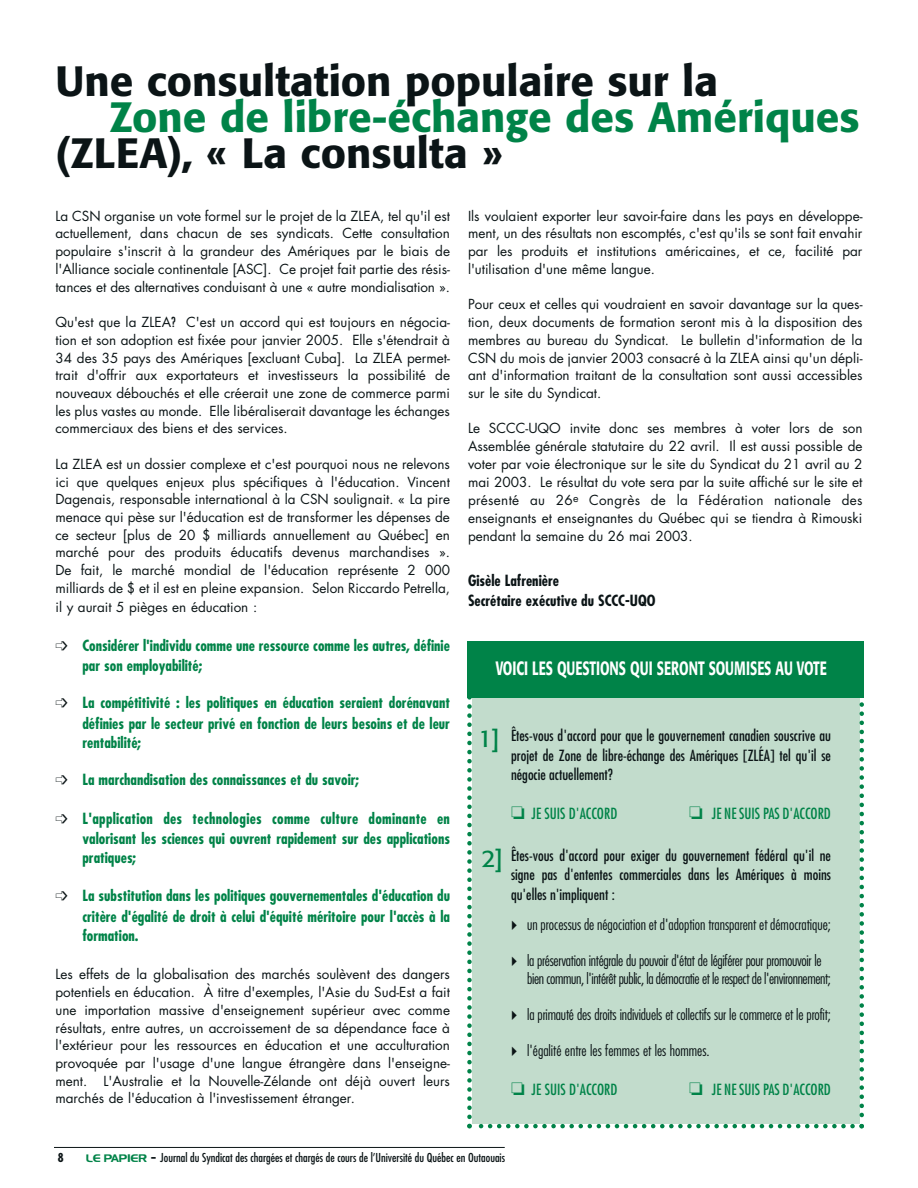
<style>
.page{position:relative;width:918px;height:1188px;background:#fff}
.page>*{position:absolute;margin:0;border:0;box-sizing:border-box;transform-origin:0 0}
.t1{font:500 42px "Formata";color:#0b1416}
.t2{font:500 42px "Formata";color:#008348}
.t3{font:24px "Formata";color:#008348}
.t4{font:500 19.2px "Formata";color:#fff;scale:.67 1}
.t5{font:700 condensed 15px/20.5px "Futura";color:#008348;text-align:right}
.t6{font:300 condensed 15px/18px "Futura";letter-spacing:-.015em;color:#0b1416}
.t7{font:condensed 15px/19.4px "Futura";color:#0b1416;text-align:justify}
.t8{font:condensed 15px "Futura";color:#008348}
.t9{font:700 condensed 15px/19.4px "Futura";color:#0b1416}
.t10{font:13.5px/17.7px "Futura";color:#0b1416;text-align:justify}
.t11{font:condensed 12px "Futura";color:#0b1416}
.t12{font:700 condensed 12px "Futura";color:#0b1416}
.s1{font-stretch:condensed}
.s2{color:#0b1416}
.s3{font-family:"Simplix Display SSK";font-stretch:normal;font-size:10.5px;color:#008348}
.s4{font-family:"Simplix Display SSK";font-stretch:normal}
</style>
<div class="page">
<hr style="left:54px;top:1147px;width:451px;height:1px;background:#0b1416">
<div style="left:467px;top:641px;width:397px;height:57px;background:#008348"></div>
<div style="left:467px;top:698px;width:397px;height:430px;background:#c2dccc"></div>
<h1 class="t1" style="left:56px;top:62px;width:664px">Une consultation populaire sur la</h1>
<h1 class="t2" style="left:109px;top:98px;width:752px">Zone de libre-échange des Amériques</h1>
<h1 class="t1" style="left:56px;top:134px;width:449px">(ZLEA), « La consulta »</h1>
<p class="t10" style="left:56px;top:208px;width:396px">La CSN organise un vote formel sur le projet de la ZLEA, tel qu'il est actuellement, dans chacun de ses syndicats. Cette consultation populaire s'inscrit à la grandeur des Amériques par le biais de l'Alliance sociale continentale [ASC]. Ce projet fait partie des résis&shy;tances et des alternatives conduisant à une « autre mondialisation ».</p>
<p class="t10" style="left:55px;top:314px;width:396px">Qu'est que la ZLEA<span class="s1">?</span> C'est un accord qui est toujours en négocia&shy;tion et son adoption est fixée pour janvier 2005. Elle s'étendrait à 34 des 35 pays des Amériques [excluant Cuba]. La ZLEA permet&shy;trait d'offrir aux exportateurs et investisseurs la possibilité de nouveaux débouchés et elle créerait une zone de commerce parmi les plus vastes au monde. Elle libéraliserait davantage les échanges commerciaux des biens et des services.</p>
<p class="t10" style="left:55px;top:456px;width:396px">La ZLEA est un dossier complexe et c'est pourquoi nous ne relevons ici que quelques enjeux plus spécifiques à l'éducation. Vincent Dagenais, responsable international à la CSN soulignait. « La pire menace qui pèse sur l'éducation est de transformer les dépenses de ce secteur [plus de 20 $ milliards annuellement au Québec] en marché pour des produits éducatifs devenus marchandises ».<br>De fait, le marché mondial de l'éducation représente 2 000 milliards de $ et il est en pleine expansion. Selon Riccardo Petrella,</p>
<p class="t10" style="left:55px;top:599px;width:203px">il y aurait 5 pièges en éducation :</p>
<p class="t5" style="left:82px;top:636px;width:369px;text-align:left;text-indent:-27px"><span class="s2">➩</span> Considérer l'individu comme une ressource comme les autres, définie par son employabilité;</p>
<p class="t5" style="left:56px;top:694px;width:396px"><span class="s2">➩</span> La compétitivité : les politiques en éducation seraient dorénavant définies par le secteur privé en fonction de leurs besoins et de leur</p>
<p class="t5" style="left:82px;top:734px;width:60px">rentabilité;</p>
<p class="t5" style="left:56px;top:771px;width:305px"><span class="s2">➩</span> La marchandisation des connaissances et du savoir;</p>
<p class="t5" style="left:56px;top:809px;width:396px"><span class="s2">➩</span> L'application des technologies comme culture dominante en valorisant les sciences qui ouvrent rapidement sur des applications</p>
<p class="t5" style="left:82px;top:849px;width:55px">pratiques;</p>
<p class="t5" style="left:82px;top:887px;width:369px;line-height:20px;text-align:justify;text-indent:-27px"><span class="s2">➩</span> La substitution dans les politiques gouvernementales d'éducation du critère d'égalité de droit à celui d'équité méritoire pour l'accès à la formation.</p>
<p class="t10" style="left:56px;top:967px;width:396px">Les effets de la globalisation des marchés soulèvent des dangers potentiels en éducation. À titre d'exemples, l'Asie du Sud-Est a fait une importation massive d'enseignement supérieur avec comme résultats, entre autres, un accroissement de sa dépendance face à l'extérieur pour les ressources en éducation et une acculturation provoquée par l'usage d'une langue étrangère dans l'enseigne&shy;ment. L'Australie et la Nouvelle-Zélande ont déjà ouvert leurs marchés de l'éducation à l'investissement étranger.</p>
<p class="t10" style="left:468px;top:208px;width:396px">Ils voulaient exporter leur savoir-faire dans les pays en développe&shy;ment, un des résultats non escomptés, c'est qu'ils se sont fait envahir par les produits et institutions américaines, et ce, facilité par l'utilisation d'une même langue.</p>
<p class="t10" style="left:468px;top:297px;width:396px">Pour ceux et celles qui voudraient en savoir davantage sur la ques&shy;tion, deux documents de formation seront mis à la disposition des membres au bureau du Syndicat. Le bulletin d'information de la CSN du mois de janvier 2003 consacré à la ZLEA ainsi qu'un dépli&shy;ant d'information traitant de la consultation sont aussi accessibles sur le site du Syndicat.</p>
<p class="t10" style="left:468px;top:421px;width:396px">Le SCCC-UQO invite donc ses membres à voter lors de son Assemblée générale statutaire du 22 avril. Il est aussi possible de voter par voie électronique sur le site du Syndicat du 21 avril au 2 mai 2003. Le résultat du vote sera par la suite affiché sur le site et présenté au 26<sup>e</sup> Congrès de la Fédération nationale des enseignants et enseignantes du Québec qui se tiendra à Rimouski pendant la semaine du 26 mai 2003.</p>
<p class="t9" style="left:468px;top:573px;width:189px">Gisèle Lafrenière<br>Secrétaire exécutive du SCCC-UQO</p>
<h3 class="t4" style="left:496px;top:660px;width:496px">VOICI LES QUESTIONS QUI SERONT SOUMISES AU VOTE</h3>
<h2 class="t3" style="left:478px;top:728px;width:23px">1]</h2>
<h2 class="t3" style="left:481px;top:848px;width:23px">2]</h2>
<p class="t7" style="left:511px;top:727px;width:321px">Êtes-vous d'accord pour que le gouvernement canadien souscrive au projet de Zone de libre-échange des Amériques [ZLÉA] tel qu'il se négocie actuellement?</p>
<p class="t8" style="left:511px;top:807px;width:108px">❏ JE SUIS D'ACCORD</p>
<p class="t8" style="left:689px;top:807px;width:143px">❏ JE NE SUIS PAS D'ACCORD</p>
<p class="t7" style="left:511px;top:847px;width:321px">Êtes-vous d'accord pour exiger du gouvernement fédéral qu'il ne signe pas d'ententes commerciales dans les Amériques à moins qu'elles n'impliquent :</p>
<p class="t6" style="left:527px;top:916px;width:305px">un processus de négociation et d'adoption transparent et démocratique;</p>
<p class="t6" style="left:527px;top:952px;width:305px">la préservation intégrale du pouvoir d'état de légiférer pour promouvoir le bien commun, l'intérêt public, la démocratie et le respect de l'environnement;</p>
<p class="t6" style="left:527px;top:1006px;width:305px">la primauté des droits individuels et collectifs sur le commerce et le profit;</p>
<p class="t6" style="left:527px;top:1043px;width:184px">l'égalité entre les femmes et les hommes.</p>
<p class="t8" style="left:511px;top:1083px;width:108px">❏ JE SUIS D'ACCORD</p>
<p class="t8" style="left:689px;top:1083px;width:143px">❏ JE NE SUIS PAS D'ACCORD</p>
<p class="t12" style="left:58px;top:1152px;width:7px">8</p>
<p class="t11" style="left:86px;top:1152px;width:420px"><span class="s3">LE PAPIER</span> <span class="s4">-</span> Journal du Syndicat des chargées et chargés de cours de l’Université du Québec en Outaouais</p>
</div>
